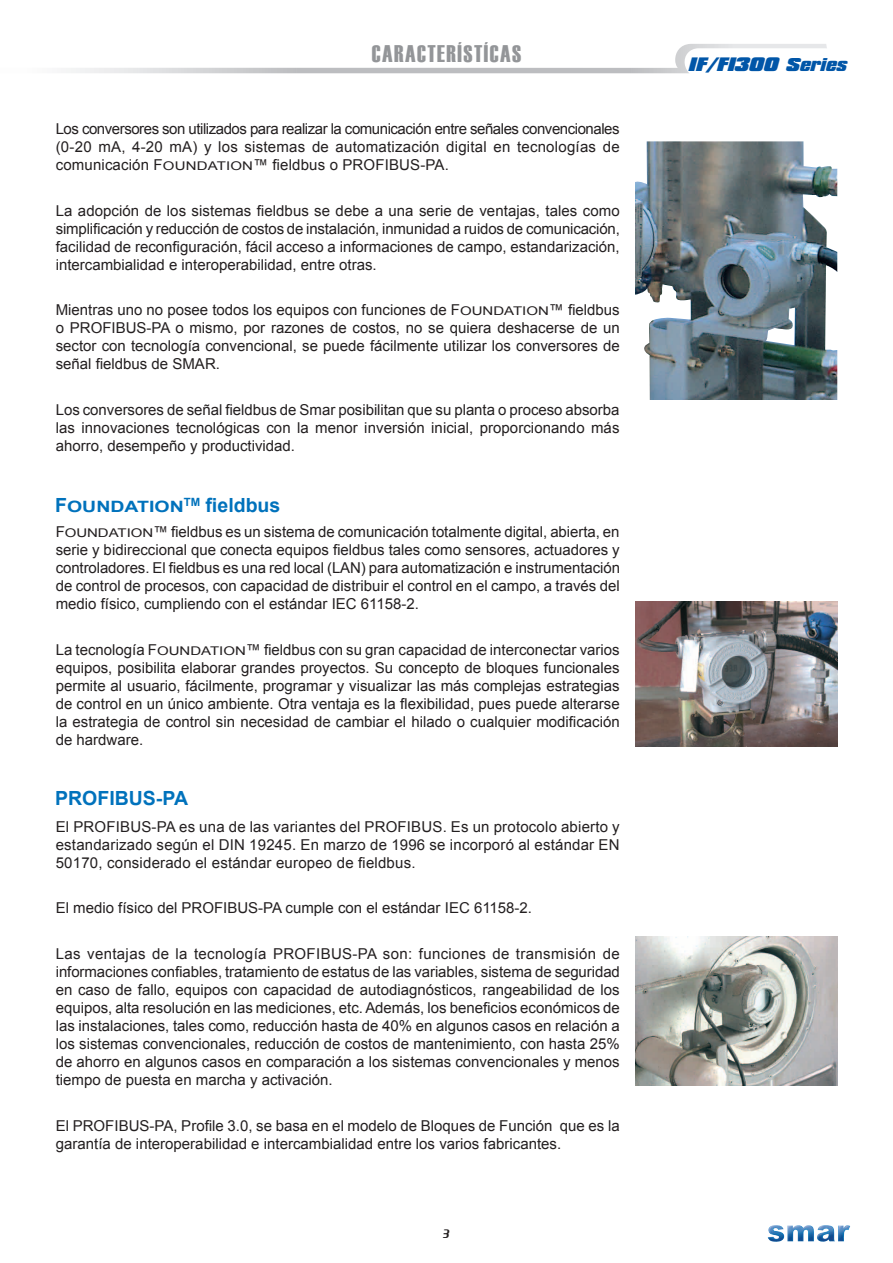
<style>
.page{position:relative;width:893px;height:1263px;background:#fff}
.page>*{position:absolute;margin:0;border:0;box-sizing:border-box;transform-origin:0 0}
.txt-dim{font:24px "Haettenschweiler";letter-spacing:.06em;color:#939598}
.t1{font:700 19.5px "Arial";color:#0072bc}
.t2{font:italic 900 16.65px "Compacta BT";color:#0156a8;scale:1.1 1}
.TEXTO{font:15px/18px "Arial";color:#231f20;text-align:justify}
.t3{font:12px "Intercity";color:#231f20}
.s1{font-size:12px}
.s2{font-size:15.6px}
.s3{font-size:15.9px}
</style>
<div class="page">
<img style="left:768px;top:1225px;width:82px;height:17px">
<svg style="left:683px;top:48px;width:144px;height:26px"></svg>
<img style="left:635px;top:936px;width:202px;height:149px">
<img style="left:635px;top:601px;width:202px;height:145px">
<img style="left:635px;top:141px;width:202px;height:259px">
<p class="txt-dim" style="left:372px;top:37px;width:151px">CARACTERÍSTÍCAS</p>
<p class="TEXTO" style="left:56px;top:120px;width:565px">Los conversores son utilizados para realizar la comunicación entre señales convencionales (0-20 mA, 4-20 mA) y los sistemas de automatización digital en tecnologías de comunicación F<span class="s1">OUNDATION</span>™ fieldbus o PROFIBUS-PA.</p>
<p class="TEXTO" style="left:56px;top:202px;width:566px">La adopción de los sistemas fieldbus se debe a una serie de ventajas, tales como simplificación y reducción de costos de instalación, inmunidad a ruidos de comunicación, facilidad de reconfiguración, fácil acceso a informaciones de campo, estandarización, intercambialidad e interoperabilidad, entre otras.</p>
<p class="TEXTO" style="left:56px;top:301px;width:565px">Mientras uno no posee todos los equipos con funciones de F<span class="s1">OUNDATION</span>™ fieldbus o PROFIBUS-PA o mismo, por razones de costos, no se quiera deshacerse de un sector con tecnología convencional, se puede fácilmente utilizar los conversores de señal fieldbus de SMAR.</p>
<p class="TEXTO" style="left:56px;top:401px;width:565px">Los conversores de señal fieldbus de Smar posibilitan que su planta o proceso absorba las innovaciones tecnológicas con la menor inversión inicial, proporcionando más ahorro, desempeño y productividad.</p>
<p class="t1" style="left:55px;top:492px;width:227px">F<span class="s2">OUNDATION</span><sup>TM</sup> fieldbus</p>
<p class="TEXTO" style="left:56px;top:523px;width:566px">F<span class="s1">OUNDATION</span>™ fieldbus es un sistema de comunicación totalmente digital, abierta, en serie y bidireccional que conecta equipos fieldbus tales como sensores, actuadores y controladores. El fieldbus es una red local (LAN) para automatización e instrumentación de control de procesos, con capacidad de distribuir el control en el campo, a través del medio físico, cumpliendo con el estándar IEC 61158-2.</p>
<p class="TEXTO" style="left:56px;top:641px;width:566px">La tecnología F<span class="s1">OUNDATION</span>™ fieldbus con su gran capacidad de interconectar varios equipos, posibilita elaborar grandes proyectos. Su concepto de bloques funcionales permite al usuario, fácilmente, programar y visualizar las más complejas estrategias de control en un único ambiente. Otra ventaja es la flexibilidad, pues puede alterarse la estrategia de control sin necesidad de cambiar el hilado o cualquier modificación de hardware.</p>
<p class="t1" style="left:55px;top:785px;width:134px">PROFIBUS-PA</p>
<p class="TEXTO" style="left:56px;top:817px;width:565px">El PROFIBUS-PA es una de las variantes del PROFIBUS. Es un protocolo abierto y estandarizado según el DIN 19245. En marzo de 1996 se incorporó al estándar EN 50170, considerado el estándar europeo de fieldbus.</p>
<p class="TEXTO" style="left:56px;top:899px;width:478px">El medio físico del PROFIBUS-PA cumple con el estándar IEC 61158-2.</p>
<p class="TEXTO" style="left:56px;top:945px;width:566px">Las ventajas de la tecnología PROFIBUS-PA son: funciones de transmisión de informaciones confiables, tratamiento de estatus de las variables, sistema de seguridad en caso de fallo, equipos con capacidad de autodiagnósticos, rangeabilidad de los equipos, alta resolución en las mediciones, etc. Además, los beneficios económicos de las instalaciones, tales como, reducción hasta de 40% en algunos casos en relación a los sistemas convencionales, reducción de costos de mantenimiento, con hasta 25% de ahorro en algunos casos en comparación a los sistemas convencionales y menos tiempo de puesta en marcha y activación.</p>
<p class="TEXTO" style="left:56px;top:1117px;width:565px">El PROFIBUS-PA, Profile 3.0, se basa en el modelo de Bloques de Función que es la garantía de interoperabilidad e intercambialidad entre los varios fabricantes.</p>
<p class="t3" style="left:443px;top:1227px;width:9px">3</p>
<p class="t2" style="left:688px;top:54px;width:150px">IF/FI300 <span class="s3">Series</span></p>
</div>
